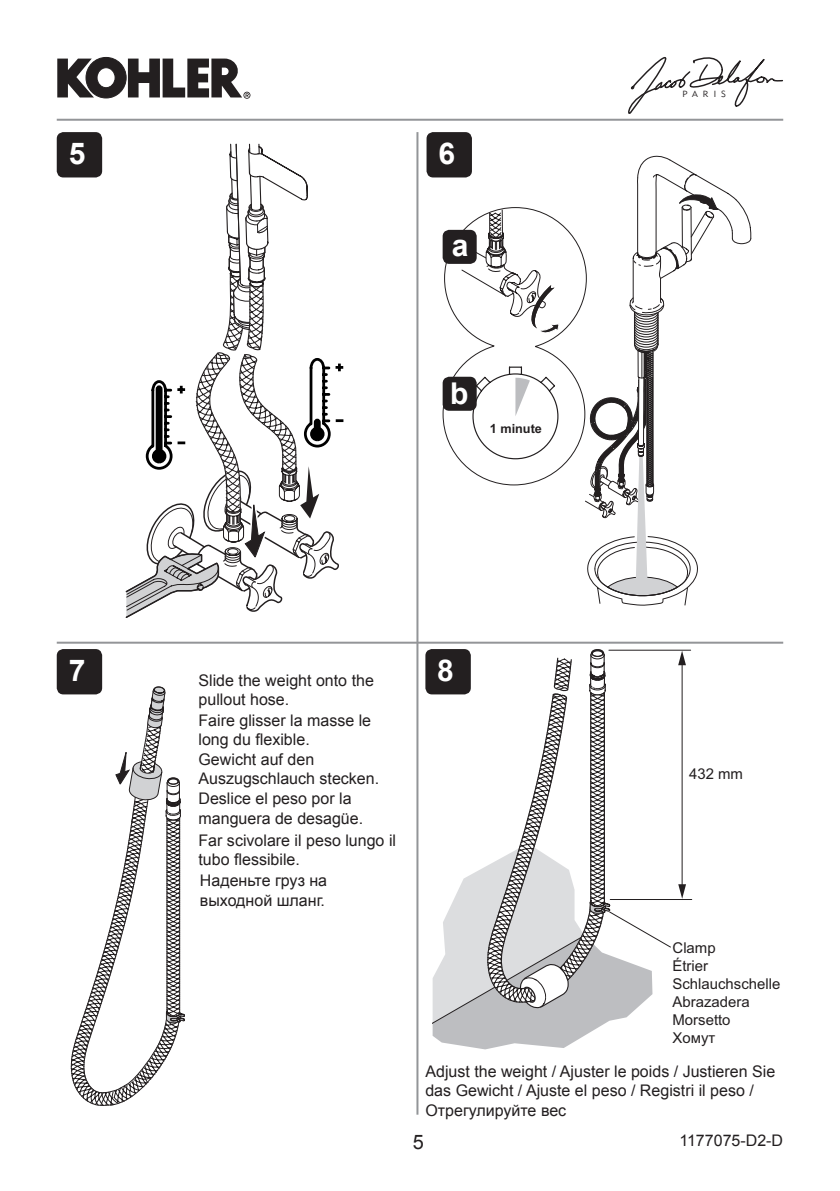
<style>
.page{position:relative;width:840px;height:1191px;background:#fff}
.page>*{position:absolute;margin:0;border:0;box-sizing:border-box;transform-origin:0 0}
._1_2_3{font:700 30px "Arial";color:#fff}
.t1{font:20px "Arial";color:#231f20}
.t2{font:16px/19.2px "Arial";color:#231f20}
.t3{font:15px/17.8px "Arial";color:#231f20}
.t4{font:700 12.6px "Arial";color:#231f20}
.t5{font:8.8px "Geometr 415 Lt BT";letter-spacing:.565em;color:#231f20}
</style>
<div class="page">
<svg style="left:628px;top:57px;width:154px;height:57px"></svg>
<svg style="left:57px;top:57px;width:193px;height:42px"></svg>
<hr style="left:57px;top:119px;width:725px;height:2px;background:#939598">
<hr style="left:57px;top:641px;width:725px;height:2px;background:#939598">
<hr style="left:416px;top:132px;width:2px;height:982px;background:#939598">
<div style="left:58px;top:133px;width:43px;height:43px;background:#231f20;border-radius:6px"></div>
<div style="left:57px;top:132px;width:45px;height:45px;border:2px solid #231f20;border-radius:6px"></div>
<div style="left:427px;top:133px;width:43px;height:43px;background:#231f20;border-radius:6px"></div>
<div style="left:426px;top:132px;width:45px;height:45px;border:2px solid #231f20;border-radius:6px"></div>
<div style="left:58px;top:650px;width:43px;height:43px;background:#231f20;border-radius:6px"></div>
<div style="left:57px;top:649px;width:45px;height:45px;border:2px solid #231f20;border-radius:6px"></div>
<div style="left:426px;top:650px;width:43px;height:43px;background:#231f20;border-radius:6px"></div>
<div style="left:425px;top:649px;width:45px;height:45px;border:2px solid #231f20;border-radius:6px"></div>
<svg style="left:125px;top:144px;width:218px;height:474px"></svg>
<div style="left:156px;top:385px;width:6px;height:75px;border:3px solid #000;border-radius:2px"></div>
<svg style="left:71px;top:686px;width:114px;height:419px"></svg>
<svg style="left:585px;top:156px;width:165px;height:449px"></svg>
<svg style="left:442px;top:207px;width:145px;height:279px"></svg>
<svg style="left:460px;top:209px;width:99px;height:125px"></svg>
<div style="left:443px;top:231px;width:32px;height:32px;background:#231f20;border-radius:6px"></div>
<div style="left:442px;top:230px;width:34px;height:34px;border:2px solid #231f20;border-radius:6px"></div>
<div style="left:443px;top:378px;width:32px;height:32px;background:#231f20;border-radius:6px"></div>
<div style="left:442px;top:377px;width:34px;height:34px;border:2px solid #231f20;border-radius:6px"></div>
<hr style="left:610px;top:899px;width:81px;height:1px;background:#231f20">
<hr style="left:608px;top:650px;width:82px;height:1px;background:#231f20">
<svg style="left:432px;top:649px;width:238px;height:400px"></svg>
<hr style="left:681px;top:662px;width:1px;height:225px;background:#231f20">
<svg style="left:677px;top:650px;width:8px;height:15px"></svg>
<svg style="left:678px;top:884px;width:7px;height:14px"></svg>
<p class="_1_2_3" style="left:69px;top:134px;width:18px">5</p>
<p class="_1_2_3" style="left:438px;top:134px;width:18px">6</p>
<p class="_1_2_3" style="left:451px;top:225px;width:18px">a</p>
<p class="_1_2_3" style="left:450px;top:373px;width:20px">b</p>
<p class="t4" style="left:489px;top:420px;width:53px">1 minute</p>
<p class="_1_2_3" style="left:69px;top:650px;width:18px">7</p>
<p class="_1_2_3" style="left:437px;top:650px;width:18px">8</p>
<p class="t2" style="left:198px;top:671px;width:177px">Slide the weight onto the pullout hose.</p>
<p class="t2" style="left:198px;top:710px;width:174px">Faire glisser la masse le long du flexible.</p>
<p class="t2" style="left:198px;top:750px;width:182px">Gewicht auf den<br>Auszugschlauch stecken.</p>
<p class="t2" style="left:198px;top:789px;width:166px">Deslice el peso por la manguera de desagüe.</p>
<p class="t2" style="left:198px;top:830px;width:199px">Far scivolare il peso lungo il tubo flessibile.</p>
<p class="t2" style="left:200px;top:871px;width:129px">Наденьте груз на выходной шланг.</p>
<p class="t5" style="left:682px;top:89px;width:45px">PARIS</p>
<p class="t3" style="left:688px;top:765px;width:55px">432 mm</p>
<p class="t3" style="left:672px;top:939px;width:109px">Clamp<br>Étrier<br>Schlauchschelle<br>Abrazadera<br>Morsetto<br>Хомут</p>
<p class="t2" style="left:425px;top:1062px;width:351px">Adjust the weight / Ajuster le poids / Justieren Sie das Gewicht / Ajuste el peso / Registri il peso /<br>Отрегулируйте вес</p>
<p class="t1" style="left:413px;top:1128px;width:13px">5</p>
<p class="t2" style="left:679px;top:1130px;width:105px">1177075-D2-D</p>
</div>
